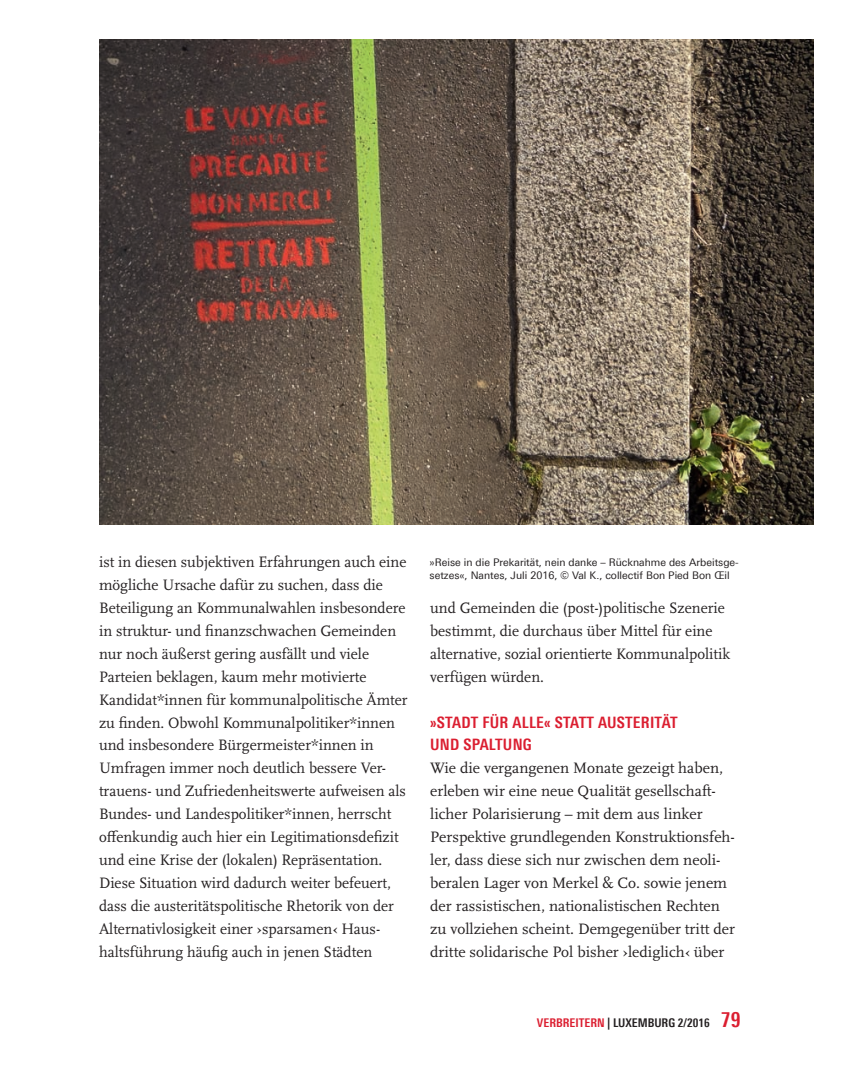
<style>
.page{position:relative;width:853px;height:1066px;background:#fff}
.page>*{position:absolute;margin:0;border:0;box-sizing:border-box;transform-origin:0 0}
.t1{font:15.75px/23px "Scala Pro";color:#231f20}
.t2{font:700 15.75px/23px "Linotype Univers 620 Cn";letter-spacing:.015em;color:#db1e30}
.t3{font:700 12px "Linotype Univers 620 Cn";color:#231f20}
.t4{font:10.5px/13.5px "Linotype Univers 430";color:#231f20}
.s1{color:#db1e30}
.s2{font-size:21px;color:#db1e30}
</style>
<div class="page">
<img style="left:99px;top:40px;width:714px;height:484px">
<p class="t1" style="left:99px;top:549px;width:310px">ist in diesen subjektiven Erfahrungen auch eine mögliche Ursache dafür zu suchen, dass die Beteiligung an Kommunalwahlen insbesondere in struktur- und finanzschwachen Gemeinden nur noch äußerst gering ausfällt und viele Parteien beklagen, kaum mehr motivierte Kandidat*innen für kommunalpolitische Ämter zu finden. Obwohl Kommunalpolitiker*innen und insbesondere Bürgermeister*innen in Umfragen immer noch deutlich bessere Ver&shy;trauens- und Zufriedenheitswerte aufweisen als Bundes- und Landespolitiker*innen, herrscht offenkundig auch hier ein Legitimationsdefizit und eine Krise der (lokalen) Repräsentation.<br>Diese Situation wird dadurch weiter befeuert, dass die austeritätspolitische Rhetorik von der Alternativlosigkeit einer ›sparsamen‹ Haus&shy;haltsführung häufig auch in jenen Städten</p>
<p class="t4" style="left:430px;top:555px;width:311px">»Reise in die Prekarität, nein danke – Rücknahme des Arbeitsge&shy;setzes«, Nantes, Juli 2016, © Val K., collectif Bon Pied Bon Œil</p>
<p class="t1" style="left:430px;top:595px;width:301px">und Gemeinden die (post-)politische Szenerie bestimmt, die durchaus über Mittel für eine alternative, sozial orientierte Kommunalpolitik verfügen würden.</p>
<p class="t2" style="left:430px;top:710px;width:249px">»STADT FÜR ALLE« STATT AUSTERITÄT<br>UND SPALTUNG</p>
<p class="t1" style="left:430px;top:756px;width:306px">Wie die vergangenen Monate gezeigt haben, erleben wir eine neue Qualität gesellschaft&shy;licher Polarisierung – mit dem aus linker Perspektive grundlegenden Konstruktionsfeh&shy;ler, dass diese sich nur zwischen dem neoli&shy;beralen Lager von Merkel &amp; Co. sowie jenem der rassistischen, nationalistischen Rechten zu vollziehen scheint. Demgegenüber tritt der dritte solidarische Pol bisher ›lediglich‹ über</p>
<p class="t3" style="left:537px;top:1015px;width:205px"><span class="s1">VERBREITERN</span> | LUXEMBURG 2/2016 <span class="s2">79</span></p>
</div>
